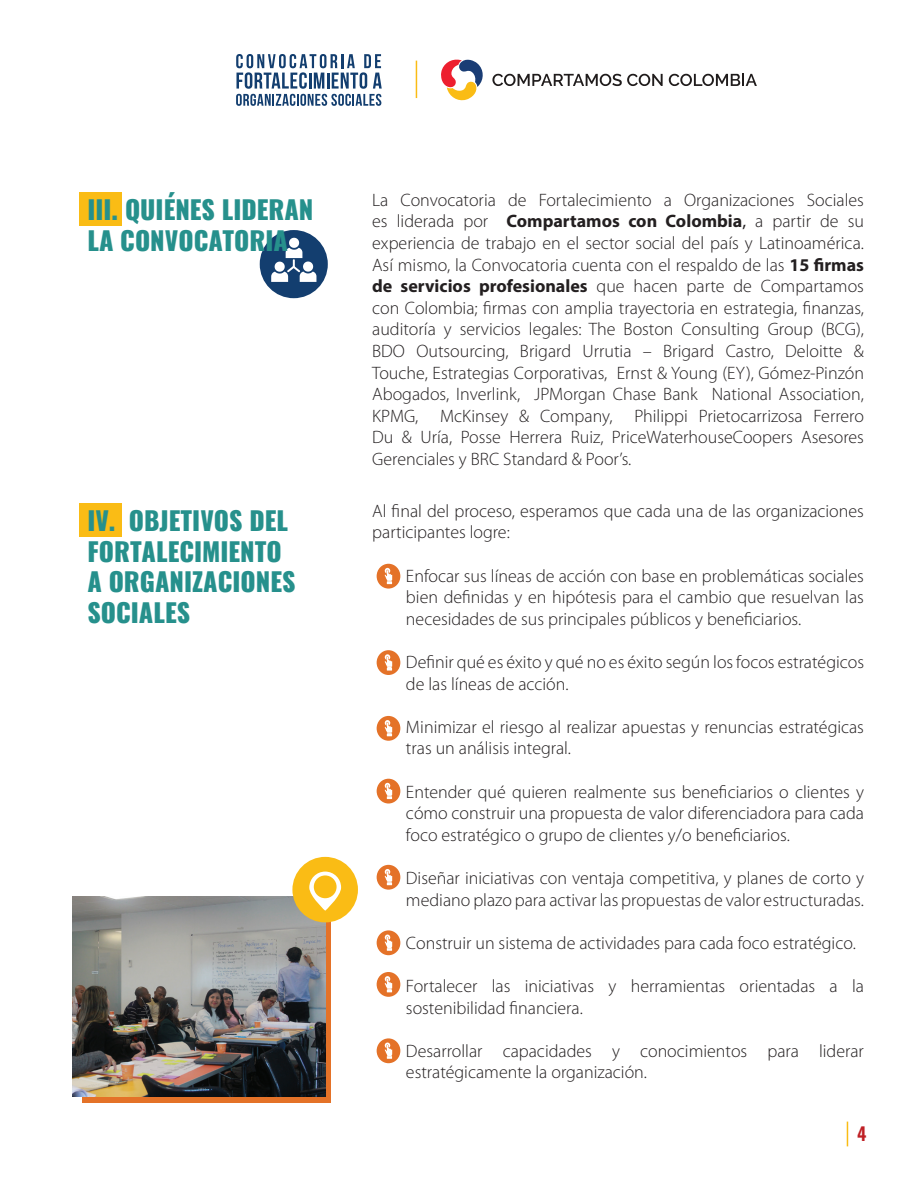
<style>
.page{position:relative;width:918px;height:1188px;background:#fff}
.page>*{position:absolute;margin:0;border:0;box-sizing:border-box;transform-origin:0 0}
.t1{font:800 25.5px/30.6px "Oswald";color:#26908c}
.t2{font:300 18px/21.6px "Myriad Pro";color:#231f20}
.t3{font:600 18px "Oswald";color:#bf2025}
.s1{font-weight:700}
.s2{font-weight:400}
</style>
<div class="page">
<svg style="left:236px;top:54px;width:146px;height:52px"></svg>
<hr style="left:416px;top:61px;width:1px;height:37px;background:#fabc15">
<svg style="left:847px;top:1122px;width:1px;height:24px"></svg>
<svg style="left:441px;top:59px;width:42px;height:42px"></svg>
<svg style="left:492px;top:74px;width:171px;height:12px"></svg>
<svg style="left:669px;top:74px;width:88px;height:12px"></svg>
<div style="left:82px;top:905px;width:249px;height:198px;background:#e47228"></div>
<img style="left:72px;top:897px;width:253px;height:200px">
<div style="left:260px;top:230px;width:68px;height:68px;background:#133e6f;border-radius:50%"></div>
<svg style="left:271px;top:238px;width:45px;height:44px"></svg>
<div style="left:80px;top:192px;width:42px;height:33px;background:#fabc15"></div>
<div style="left:80px;top:503px;width:42px;height:33px;background:#fabc15"></div>
<div style="left:377px;top:564px;width:23px;height:25px;background:#e47228;border-radius:50%"></div>
<svg style="left:384px;top:568px;width:9px;height:16px"></svg>
<div style="left:377px;top:650px;width:23px;height:25px;background:#e47228;border-radius:50%"></div>
<svg style="left:384px;top:654px;width:9px;height:17px"></svg>
<div style="left:377px;top:716px;width:23px;height:25px;background:#e47228;border-radius:50%"></div>
<svg style="left:384px;top:720px;width:9px;height:16px"></svg>
<div style="left:377px;top:779px;width:23px;height:25px;background:#e47228;border-radius:50%"></div>
<svg style="left:384px;top:783px;width:9px;height:16px"></svg>
<div style="left:377px;top:865px;width:23px;height:25px;background:#e47228;border-radius:50%"></div>
<svg style="left:384px;top:869px;width:9px;height:16px"></svg>
<div style="left:377px;top:930px;width:23px;height:25px;background:#e47228;border-radius:50%"></div>
<svg style="left:384px;top:935px;width:9px;height:16px"></svg>
<div style="left:377px;top:972px;width:23px;height:25px;background:#e47228;border-radius:50%"></div>
<svg style="left:384px;top:976px;width:9px;height:16px"></svg>
<div style="left:377px;top:1038px;width:23px;height:25px;background:#e47228;border-radius:50%"></div>
<svg style="left:384px;top:1043px;width:9px;height:16px"></svg>
<div style="left:292px;top:857px;width:66px;height:65px;background:#fabc15;border-radius:50%"></div>
<svg style="left:309px;top:872px;width:32px;height:39px"></svg>
<div style="left:314px;top:875px;width:23px;height:23px;background:#fabc15;border-radius:50%"></div>
<h1 class="t1" style="left:87px;top:195px;width:227px">III. QUIÉNES LIDERAN<br>LA CONVOCATORIA</h1>
<h1 class="t1" style="left:87px;top:506px;width:209px">IV. OBJETIVOS DEL<br>FORTALECIMIENTO<br>A ORGANIZACIONES<br>SOCIALES</h1>
<p class="t2" style="left:372px;top:189px;width:493px;text-align:justify">La Convocatoria de Fortalecimiento a Organizaciones Sociales es liderada por <span class="s1">Compartamos con Colombia</span><span class="s2">,</span> a partir de su experiencia de trabajo en el sector social del país y Latinoamérica.<br>Así mismo, la Convocatoria cuenta con el respaldo de las <span class="s1">15 firmas de servicios profesionales</span> que hacen parte de Compartamos con Colombia; firmas con amplia trayectoria en estrategia, finanzas, auditoría y servicios legales: The Boston Consulting Group (BCG), BDO Outsourcing, Brigard Urrutia – Brigard Castro, Deloitte &amp; Touche, Estrategias Corporativas, Ernst &amp; Young (EY), Gómez-Pinzón Abogados, Inverlink, JPMorgan Chase Bank National Association, KPMG, McKinsey &amp; Company, Philippi Prietocarrizosa Ferrero Du &amp; Uría, Posse Herrera Ruiz, PriceWaterhouseCoopers Asesores Gerenciales y BRC Standard &amp; Poor’s.</p>
<p class="t2" style="left:372px;top:500px;width:493px">Al final del proceso, esperamos que cada una de las organizaciones participantes logre:</p>
<p class="t2" style="left:406px;top:565px;width:460px;text-align:justify">Enfocar sus líneas de acción con base en problemáticas sociales bien definidas y en hipótesis para el cambio que resuelvan las necesidades de sus principales públicos y beneficiarios.</p>
<p class="t2" style="left:406px;top:651px;width:460px">Definir qué es éxito y qué no es éxito según los focos estratégicos de las líneas de acción.</p>
<p class="t2" style="left:406px;top:716px;width:460px">Minimizar el riesgo al realizar apuestas y renuncias estratégicas tras un análisis integral.</p>
<p class="t2" style="left:406px;top:781px;width:460px;text-align:justify">Entender qué quieren realmente sus beneficiarios o clientes y cómo construir una propuesta de valor diferenciadora para cada foco estratégico o grupo de clientes y/o beneficiarios.</p>
<p class="t2" style="left:406px;top:867px;width:460px">Diseñar iniciativas con ventaja competitiva, y planes de corto y mediano plazo para activar las propuestas de valor estructuradas.</p>
<p class="t2" style="left:406px;top:932px;width:451px">Construir un sistema de actividades para cada foco estratégico.</p>
<p class="t2" style="left:406px;top:975px;width:460px">Fortalecer las iniciativas y herramientas orientadas a la sostenibilidad financiera.</p>
<p class="t2" style="left:406px;top:1040px;width:459px">Desarrollar capacidades y conocimientos para liderar estratégicamente la organización.</p>
<p class="t3" style="left:857px;top:1121px;width:11px">4</p>
</div>
